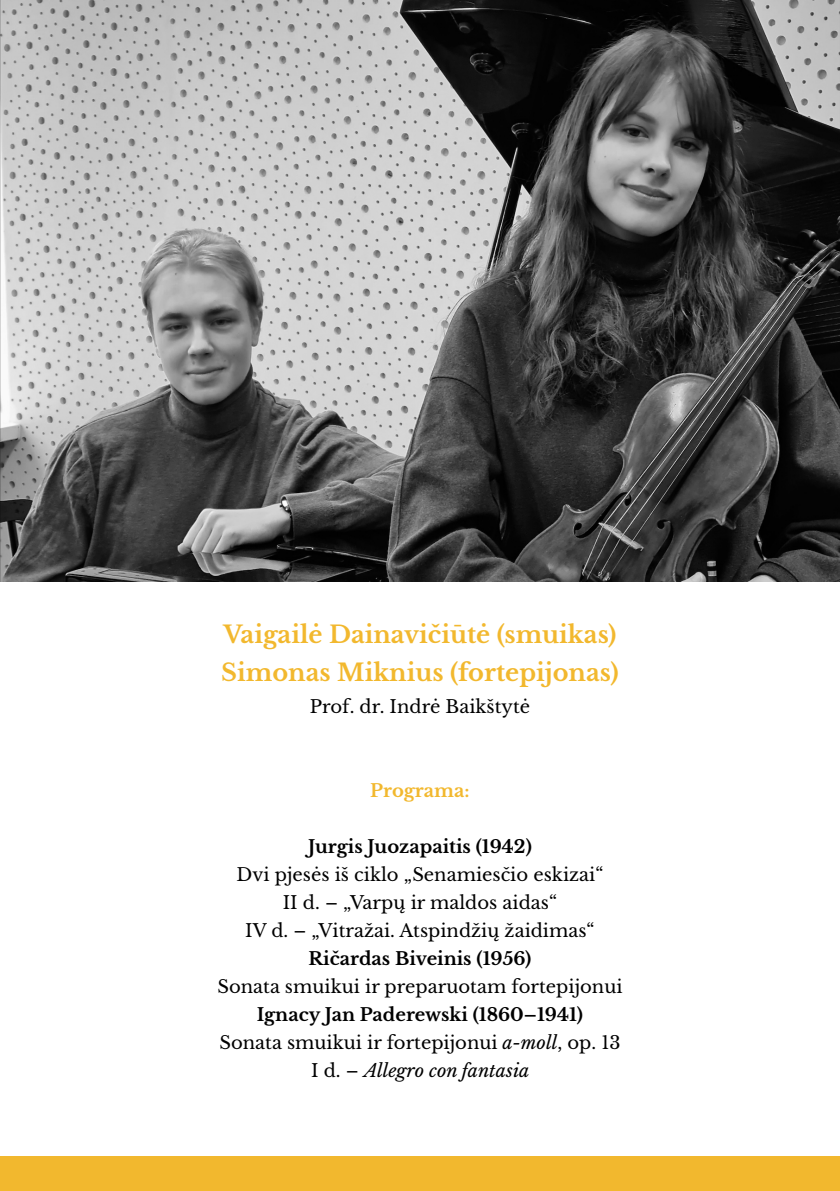
<style>
.page{position:relative;width:840px;height:1191px;background:#fff}
.page>*{position:absolute;margin:0;border:0;box-sizing:border-box;transform-origin:0 0}
.t1{font:700 24px/38px "Libre Baskerville";color:#f2b82e}
.t2{font:18px/28px "Libre Baskerville";color:#000;text-align:center}
.t3{font:700 18px "Libre Baskerville";color:#000}
.t4{font:700 18px "Libre Baskerville";color:#f2b82e}
.s1{font-weight:700}
.s2{font-style:italic}
</style>
<div class="page">
<img style="left:0;top:0;width:839px;height:581px">
<div style="left:0;top:1157px;width:839px;height:34px;background:#f2b82e"></div>
<h1 class="t1" style="left:221px;top:615px;width:399px">Vaigailė Dainavičiūtė (smuikas)<br>Simonas Miknius (fortepijonas)</h1>
<p class="t2" style="left:309px;top:692px;width:222px">Prof. dr. Indrė Baikštytė</p>
<p class="t4" style="left:370px;top:779px;width:101px">Programa:</p>
<p class="t3" style="left:308px;top:835px;width:225px">Jurgis Juozapaitis (1942)</p>
<p class="t2" style="left:236px;top:860px;width:368px">Dvi pjesės iš ciklo „Senamiesčio eskizai“<br>II d. – „Varpų ir maldos aidas“<br>IV d. – „Vitražai. Atspindžių žaidimas“</p>
<p class="t3" style="left:308px;top:947px;width:224px">Ričardas Biveinis (1956)</p>
<p class="t2" style="left:217px;top:972px;width:406px">Sonata smuikui ir preparuotam fortepijonui</p>
<p class="t2" style="left:219px;top:1000px;width:402px"><span class="s1">Ignacy Jan Paderewski (1860–1941)<br></span>Sonata smuikui ir fortepijonui <span class="s2">a-moll</span>, op. 13<br>I d. – <span class="s2">Allegro con fantasia</span></p>
</div>
